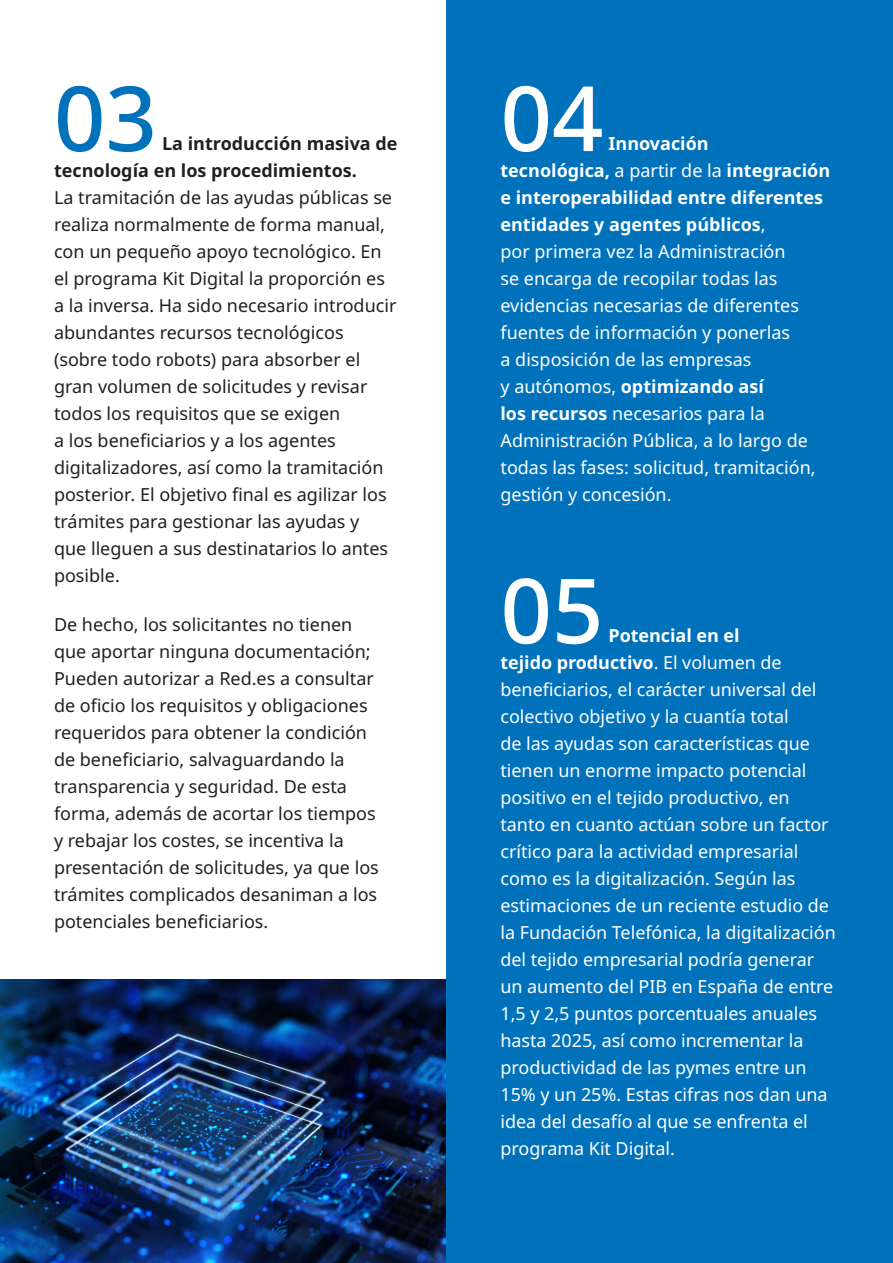
<style>
.page{position:relative;width:893px;height:1263px;background:#fff}
.page>*{position:absolute;margin:0;border:0;box-sizing:border-box;transform-origin:0 0}
.t1{font:500 90px "Noto Sans";color:#fff}
.t2{font:500 90px "Noto Sans";color:#0072bc}
.t3{font:18px/27px "Noto Sans";letter-spacing:-.005em;color:#fff}
.t4{font:18px/27px "Noto Sans";color:#231f20}
.t5{font:700 18px/27px "Noto Sans";color:#231f20}
.s1{font-weight:700}
</style>
<div class="page">
<img style="left:0;top:980px;width:446px;height:283px">
<div style="left:446px;top:0;width:447px;height:1263px;background:#0072bc"></div>
<p class="t2" style="left:54px;top:55px;width:104px">03</p>
<p class="t5" style="left:54px;top:130px;width:345px;text-indent:108px">La introducción masiva de tecnología en los procedimientos.</p>
<p class="t4" style="left:54px;top:184px;width:344px">La tramitación de las ayudas públicas se realiza normalmente de forma manual, con un pequeño apoyo tecnológico. En el programa Kit Digital la proporción es a la inversa. Ha sido necesario introducir abundantes recursos tecnológicos (sobre todo robots) para absorber el gran volumen de solicitudes y revisar todos los requisitos que se exigen<br>a los beneficiarios y a los agentes digitalizadores, así como la tramitación posterior. El objetivo final es agilizar los trámites para gestionar las ayudas y<br>que lleguen a sus destinatarios lo antes posible.</p>
<p class="t4" style="left:54px;top:611px;width:326px">De hecho, los solicitantes no tienen que aportar ninguna documentación; Pueden autorizar a Red.es a consultar de oficio los requisitos y obligaciones requeridos para obtener la condición de beneficiario, salvaguardando la transparencia y seguridad. De esta forma, además de acortar los tiempos y rebajar los costes, se incentiva la presentación de solicitudes, ya que los trámites complicados desaniman a los potenciales beneficiarios.</p>
<p class="t1" style="left:500px;top:55px;width:104px">04</p>
<p class="t3" style="left:500px;top:130px;width:331px;text-indent:108px"><span class="s1">Innovación<br>tecnológica,</span> a partir de la <span class="s1">integración e interoperabilidad entre diferentes entidades y agentes públicos</span>,<br>por primera vez la Administración<br>se encarga de recopilar todas las evidencias necesarias de diferentes fuentes de información y ponerlas<br>a disposición de las empresas<br>y autónomos, <span class="s1">optimizando así<br>los recursos</span> necesarios para la<br>Administración Pública, a lo largo de todas las fases: solicitud, tramitación, gestión y concesión.</p>
<p class="t1" style="left:500px;top:547px;width:104px">05</p>
<p class="t3" style="left:500px;top:622px;width:337px;text-indent:108px"><span class="s1">Potencial en el<br>tejido productivo</span>. El volumen de beneficiarios, el carácter universal del colectivo objetivo y la cuantía total<br>de las ayudas son características que tienen un enorme impacto potencial positivo en el tejido productivo, en tanto en cuanto actúan sobre un factor crítico para la actividad empresarial como es la digitalización. Según las estimaciones de un reciente estudio de la Fundación Telefónica, la digitalización del tejido empresarial podría generar un aumento del PIB en España de entre 1,5 y 2,5 puntos porcentuales anuales hasta 2025, así como incrementar la productividad de las pymes entre un 15% y un 25%. Estas cifras nos dan una idea del desafío al que se enfrenta el programa Kit Digital.</p>
</div>
